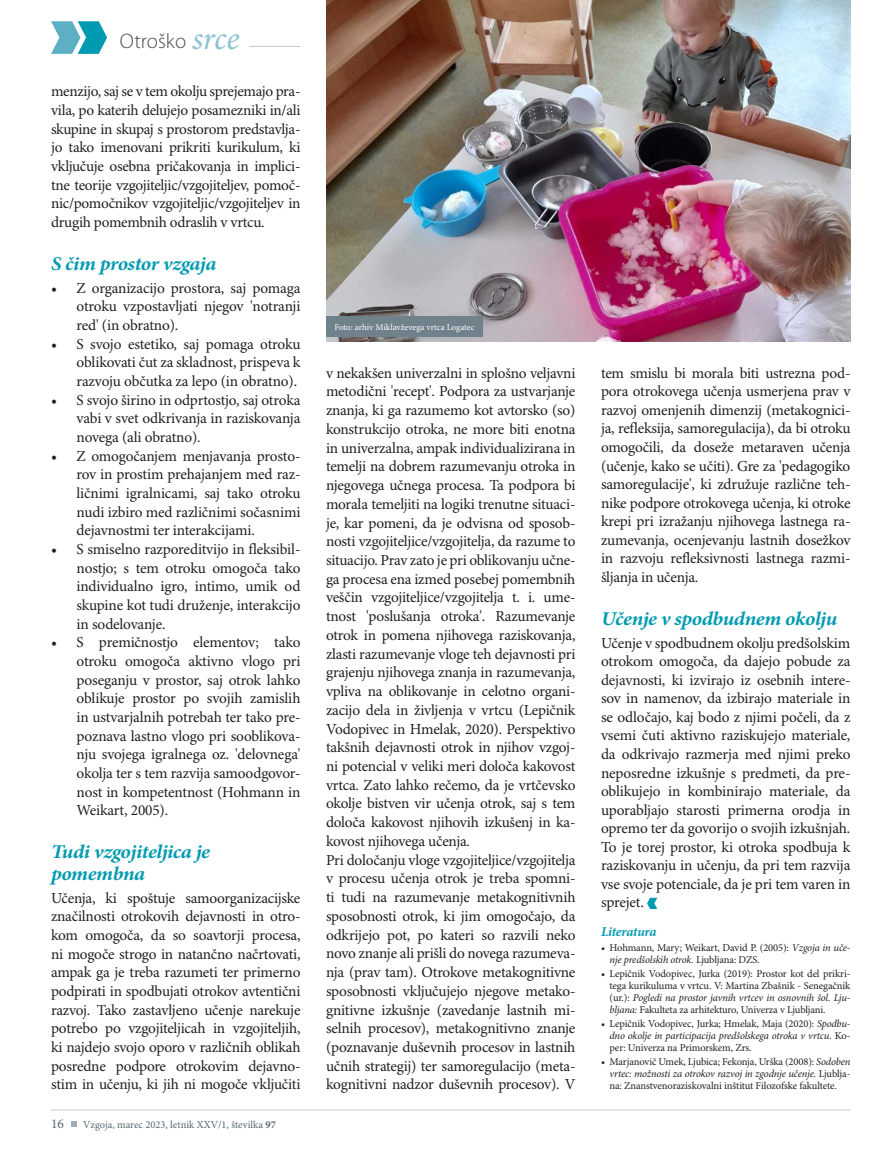
<style>
.page{position:relative;width:893px;height:1149px;background:#fff}
.page>*{position:absolute;margin:0;border:0;box-sizing:border-box;transform-origin:0 0}
.t1{font:300 21px "Myriad Pro";color:#4b4c4d}
.GLAVNI_CALNEK_podnas{font:italic 700 19.5px/21.6px "Minion Pro";letter-spacing:-.02em;color:#009ab1;scale:1.08 1}
.Glavni_clanek_besedi{font:15.3px/18.6px "Minion Pro";letter-spacing:-.015em;color:#231f20;text-align:justify}
.literatura_naslov{font:italic 700 13.5px "Minion Pro";letter-spacing:-.02em;color:#009ab1}
.t2{font:13.5px "Minion Pro";color:#53656e}
.t3{font:10.5px/12px "Minion Pro";letter-spacing:-.015em;color:#231f20;text-align:justify}
.t4{font:10.5px "Minion Pro";color:#53656e}
.samo_fotograf{font:9px "Minion Pro";color:#fff}
.s1{font-family:"Minion Pro";font-weight:400;font-style:italic;font-size:33px;color:#8bc2d1}
.s2{font-weight:700}
.s3{font-style:italic}
</style>
<div class="page">
<svg style="left:51px;top:21px;width:56px;height:33px"></svg>
<hr style="left:249px;top:46px;width:600px;height:1px;background:#c2cbd1">
<hr style="left:51px;top:1108px;width:799px;height:2px;background:#c2cbd1">
<svg style="left:71px;top:1121px;width:5px;height:4px"></svg>
<svg style="left:647px;top:897px;width:10px;height:11px"></svg>
<img style="left:326px;top:0;width:524px;height:342px">
<div style="left:300px;top:28px;width:26px;height:51px;background:#fff"></div>
<div style="left:326px;top:316px;width:157px;height:21px;background:#6f818a"></div>
<h1 class="t1" style="left:120px;top:28px;width:121px">Otroško <span class="s1">srce</span></h1>
<p class="Glavni_clanek_besedi" style="left:51px;top:83px;width:251px">menzijo, saj se v tem okolju sprejemajo pra&shy;vila, po katerih delujejo posamezniki in/ali skupine in skupaj s prostorom predstavlja&shy;jo tako imenovani prikriti kurikulum, ki vključuje osebna pričakovanja in implici&shy;tne teorije vzgojiteljic/vzgojiteljev, pomoč&shy;nic/pomočnikov vzgojiteljic/vzgojiteljev in drugih pomembnih odraslih v vrtcu.</p>
<p class="GLAVNI_CALNEK_podnas" style="left:51px;top:252px;width:155px">S čim prostor vzgaja</p>
<p class="Glavni_clanek_besedi" style="left:77px;top:279px;width:225px;text-indent:-26px">• Z organizacijo prostora, saj pomaga otroku vzpostavljati njegov 'notranji red' (in obratno).</p>
<p class="Glavni_clanek_besedi" style="left:77px;top:335px;width:225px;text-indent:-26px">• S svojo estetiko, saj pomaga otroku oblikovati čut za skladnost, prispeva k razvoju občutka za lepo (in obratno).</p>
<p class="Glavni_clanek_besedi" style="left:77px;top:391px;width:225px;text-indent:-26px">• S svojo širino in odprtostjo, saj otroka vabi v svet odkrivanja in raziskovanja novega (ali obratno).</p>
<p class="Glavni_clanek_besedi" style="left:77px;top:447px;width:225px;text-indent:-26px">• Z omogočanjem menjavanja prosto&shy;rov in prostim prehajanjem med raz&shy;ličnimi igralnicami, saj tako otroku nudi izbiro med različnimi sočasnimi dejavnostmi ter interakcijami.</p>
<p class="Glavni_clanek_besedi" style="left:77px;top:540px;width:225px;text-indent:-26px">• S smiselno razporeditvijo in fleksibil&shy;nostjo; s tem otroku omogoča tako individualno igro, intimo, umik od skupine kot tudi druženje, interakcijo in sodelovanje.</p>
<p class="Glavni_clanek_besedi" style="left:77px;top:633px;width:225px;text-indent:-26px">• S premičnostjo elementov; tako otroku omogoča aktivno vlogo pri poseganju v prostor, saj otrok lahko oblikuje prostor po svojih zamislih in ustvarjalnih potrebah ter tako pre&shy;poznava lastno vlogo pri sooblikova&shy;nju svojega igralnega oz. 'delovnega' okolja ter s tem razvija samoodgovor&shy;nost in kompetentnost (Hohmann in Weikart, 2005).</p>
<p class="GLAVNI_CALNEK_podnas" style="left:51px;top:840px;width:149px">Tudi vzgojiteljica je pomembna</p>
<p class="Glavni_clanek_besedi" style="left:51px;top:888px;width:251px">Učenja, ki spoštuje samoorganizacijske značilnosti otrokovih dejavnosti in otro&shy;kom omogoča, da so soavtorji procesa, ni mogoče strogo in natančno načrtovati, ampak ga je treba razumeti ter primerno podpirati in spodbujati otrokov avtentični razvoj. Tako zastavljeno učenje narekuje potrebo po vzgojiteljicah in vzgojiteljih, ki najdejo svojo oporo v različnih oblikah posredne podpore otrokovim dejavno&shy;stim in učenju, ki jih ni mogoče vključiti</p>
<p class="t2" style="left:51px;top:1115px;width:14px">16</p>
<p class="t4" style="left:83px;top:1117px;width:194px">Vzgoja, marec 2023, letnik XXV/1, številka <span class="s2">97</span></p>
<p class="samo_fotograf" style="left:334px;top:321px;width:141px">Foto: arhiv Miklavževega vrtca Logatec</p>
<p class="Glavni_clanek_besedi" style="left:326px;top:364px;width:251px">v nekakšen univerzalni in splošno veljavni metodični 'recept'. Podpora za ustvarjanje znanja, ki ga razumemo kot avtorsko (so) konstrukcijo otroka, ne more biti enotna in univerzalna, ampak individualizirana in temelji na dobrem razumevanju otroka in njegovega učnega procesa. Ta podpora bi morala temeljiti na logiki trenutne situaci&shy;je, kar pomeni, da je odvisna od sposob&shy;nosti vzgojiteljice/vzgojitelja, da razume to situacijo. Prav zato je pri oblikovanju učne&shy;ga procesa ena izmed posebej pomembnih veščin vzgojiteljice/vzgojitelja t. i. ume&shy;tnost 'poslušanja otroka'. Razumevanje otrok in pomena njihovega raziskovanja, zlasti razumevanje vloge teh dejavnosti pri grajenju njihovega znanja in razumevanja, vpliva na oblikovanje in celotno organi&shy;zacijo dela in življenja v vrtcu (Lepičnik Vodopivec in Hmelak, 2020). Perspektivo takšnih dejavnosti otrok in njihov vzgoj&shy;ni potencial v veliki meri določa kakovost vrtca. Zato lahko rečemo, da je vrtčevsko okolje bistven vir učenja otrok, saj s tem določa kakovost njihovih izkušenj in ka&shy;kovost njihovega učenja.</p>
<p class="Glavni_clanek_besedi" style="left:326px;top:850px;width:251px">Pri določanju vloge vzgojiteljice/vzgojitelja v procesu učenja otrok je treba spomni&shy;ti tudi na razumevanje metakognitivnih sposobnosti otrok, ki jim omogočajo, da odkrijejo pot, po kateri so razvili neko novo znanje ali prišli do novega razumeva&shy;nja (prav tam). Otrokove metakognitivne sposobnosti vključujejo njegove metako&shy;gnitivne izkušnje (zavedanje lastnih mi&shy;selnih procesov), metakognitivno znanje (poznavanje duševnih procesov in lastnih učnih strategij) ter samoregulacijo (meta&shy;kognitivni nadzor duševnih procesov). V</p>
<p class="Glavni_clanek_besedi" style="left:601px;top:364px;width:251px">tem smislu bi morala biti ustrezna pod&shy;pora otrokovega učenja usmerjena prav v razvoj omenjenih dimenzij (metakognici&shy;ja, refleksija, samoregulacija), da bi otroku omogočili, da doseže metaraven učenja (učenje, kako se učiti). Gre za 'pedagogiko samoregulacije', ki združuje različne teh&shy;nike podpore otrokovega učenja, ki otroke krepi pri izražanju njihovega lastnega ra&shy;zumevanja, ocenjevanju lastnih dosežkov in razvoju refleksivnosti lastnega razmi&shy;šljanja in učenja.</p>
<p class="GLAVNI_CALNEK_podnas" style="left:601px;top:607px;width:220px">Učenje v spodbudnem okolju</p>
<p class="Glavni_clanek_besedi" style="left:601px;top:633px;width:251px">Učenje v spodbudnem okolju predšolskim otrokom omogoča, da dajejo pobude za dejavnosti, ki izvirajo iz osebnih intere&shy;sov in namenov, da izbirajo materiale in se odločajo, kaj bodo z njimi počeli, da z vsemi čuti aktivno raziskujejo materiale, da odkrivajo razmerja med njimi preko neposredne izkušnje s predmeti, da pre&shy;oblikujejo in kombinirajo materiale, da uporabljajo starosti primerna orodja in opremo ter da govorijo o svojih izkušnjah.</p>
<p class="Glavni_clanek_besedi" style="left:601px;top:838px;width:251px">To je torej prostor, ki otroka spodbuja k raziskovanju in učenju, da pri tem razvija vse svoje potenciale, da je pri tem varen in sprejet.</p>
<p class="literatura_naslov" style="left:601px;top:922px;width:57px">Literatura</p>
<p class="t3" style="left:609px;top:941px;width:242px;text-indent:-9px">• Hohmann, Mary; Weikart, David P. (2005): <span class="s3">Vzgoja in uče&shy;nje predšolskih otrok.</span> Ljubljana: DZS.</p>
<p class="t3" style="left:609px;top:967px;width:242px;text-indent:-9px">• Lepičnik Vodopivec, Jurka (2019): Prostor kot del prikri&shy;tega kurikuluma v vrtcu. V: Martina Zbašnik - Senegačnik (ur.): <span class="s3">Pogledi na prostor javnih vrtcev in osnovnih šol. Lju&shy;bljana:</span> Fakulteta za arhitekturo, Univerza v Ljubljani.</p>
<p class="t3" style="left:609px;top:1017px;width:242px;text-indent:-9px">• Lepičnik Vodopivec, Jurka; Hmelak, Maja (2020): <span class="s3">Spodbu&shy;dno okolje in participacija predšolskega otroka v vrtcu.</span> Ko&shy;per: Univerza na Primorskem, Zrs.</p>
<p class="t3" style="left:609px;top:1056px;width:242px;text-indent:-9px">• Marjanovič Umek, Ljubica; Fekonja, Urška (2008): <span class="s3">Sodoben vrtec: možnosti za otrokov razvoj in zgodnje učenje.</span> Ljublja&shy;na: Znanstvenoraziskovalni inštitut Filozofske fakultete.</p>
</div>
